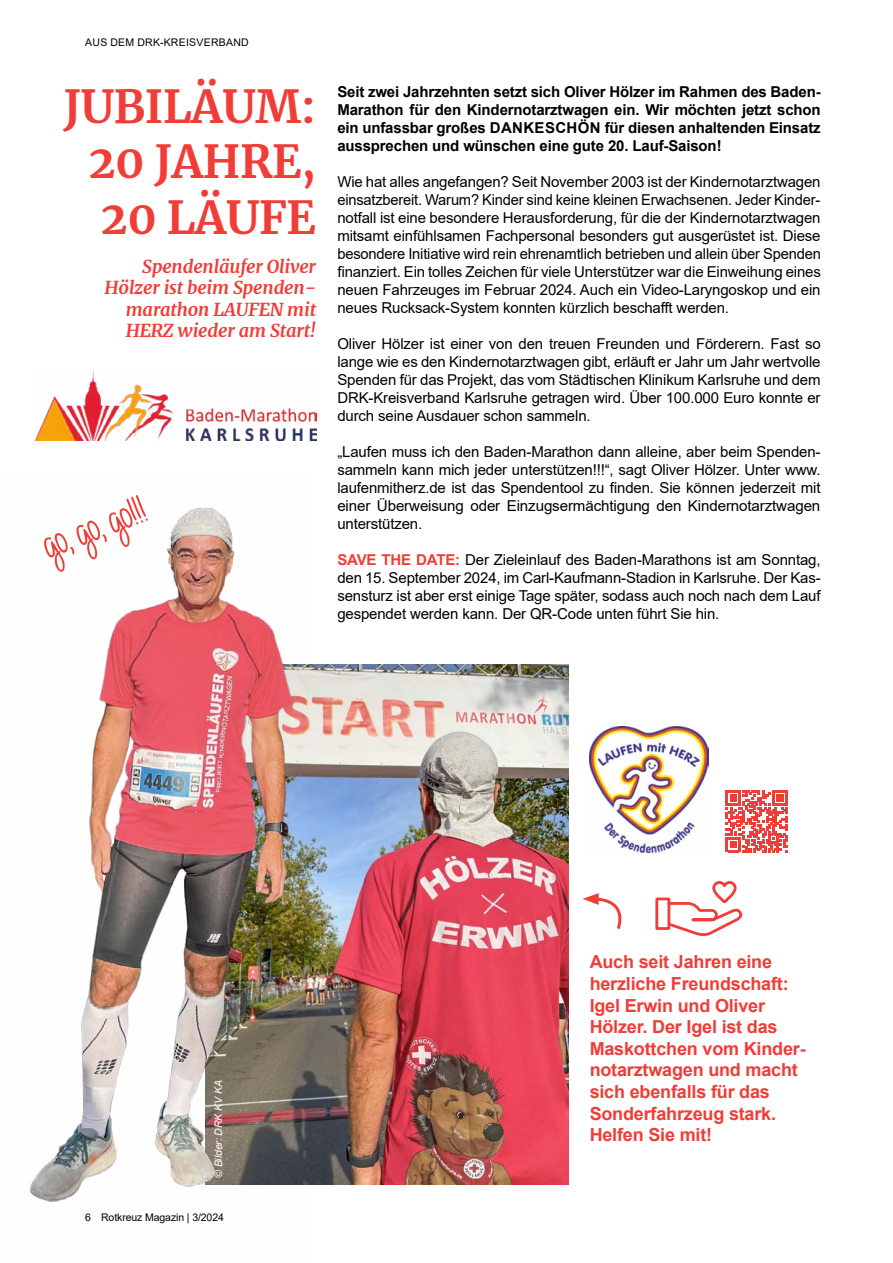
<style>
.page{position:relative;width:893px;height:1263px;background:#fff}
.page>*{position:absolute;margin:0;border:0;box-sizing:border-box;transform-origin:0 0}
.t1{font:700 60px "Always Forever";color:#f13d37}
.t2{font:700 45px/55.5px "Merriweather";letter-spacing:-.01em;color:#f13d37;text-align:justify}
.t3{font:700 18px/21.6px "Arial";letter-spacing:-.01em;color:#f13d37}
.t4{font:italic 700 18px/21.6px "Merriweather";letter-spacing:-.01em;color:#f13d37;text-align:right}
.t5{font:15px/18px "Arial";letter-spacing:-.01em;color:#000;text-align:justify}
.t6{font:700 15px/18px "Arial";letter-spacing:-.01em;color:#000;text-align:justify}
.t7{font:10.5px "Arial";letter-spacing:-.01em;color:#000}
.t8{font:10.5px "Arial";letter-spacing:.025em;color:#000}
.t9{font:italic 10.5px "Arial";letter-spacing:-.01em;color:#fff}
.s1{font-weight:700;color:#f13d37}
</style>
<div class="page">
<img style="left:311px;top:664px;width:257px;height:520px">
<img style="left:590px;top:727px;width:118px;height:126px">
<img style="left:29px;top:508px;width:282px;height:694px">
<img style="left:35px;top:372px;width:281px;height:68px">
<svg style="left:583px;top:893px;width:39px;height:36px"></svg>
<div style="left:655px;top:897px;width:15px;height:33px;border:3px solid #f13d37"></div>
<svg style="left:665px;top:881px;width:78px;height:55px"></svg>
<svg style="left:726px;top:790px;width:61px;height:62px"></svg>
<p class="t8" style="left:85px;top:35px;width:165px">AUS DEM DRK-KREISVERBAND</p>
<h2 class="t2" style="left:89px;top:78px;width:229px;text-indent:-25px">JUBILÄUM:<br>20 JAHRE, 20 LÄUFE</h2>
<p class="t4" style="left:105px;top:255px;width:213px">Spendenläufer Oliver<br>Hölzer ist beim Spenden&shy;marathon LAUFEN mit<br>HERZ wieder am Start!</p>
<h1 class="t1" style="left:36px;top:523px;width:109px;rotate:-21deg">go, go, go!!!</h1>
<p class="t6" style="left:337px;top:83px;width:485px">Seit zwei Jahrzehnten setzt sich Oliver Hölzer im Rahmen des Baden-Marathon für den Kindernotarztwagen ein. Wir möchten jetzt schon ein unfassbar großes DANKESCHÖN für diesen anhaltenden Einsatz aussprechen und wünschen eine gute 20. Lauf-Saison!</p>
<p class="t5" style="left:337px;top:172px;width:485px">Wie hat alles angefangen? Seit November 2003 ist der Kindernotarztwagen einsatzbereit. Warum? Kinder sind keine kleinen Erwachsenen. Jeder Kinder&shy;notfall ist eine besondere Herausforderung, für die der Kindernotarztwagen mitsamt einfühlsamen Fachpersonal besonders gut ausgerüstet ist. Diese besondere Initiative wird rein ehrenamtlich betrieben und allein über Spenden finanziert. Ein tolles Zeichen für viele Unterstützer war die Einweihung eines neuen Fahrzeuges im Februar 2024. Auch ein Video-Laryngoskop und ein neues Rucksack-System konnten kürzlich beschafft werden.</p>
<p class="t5" style="left:337px;top:334px;width:485px">Oliver Hölzer ist einer von den treuen Freunden und Förderern. Fast so lange wie es den Kindernotarztwagen gibt, erläuft er Jahr um Jahr wertvolle Spenden für das Projekt, das vom Städtischen Klinikum Karlsruhe und dem DRK-Kreisverband Karlsruhe getragen wird. Über 100.000 Euro konnte er durch seine Ausdauer schon sammeln.</p>
<p class="t5" style="left:337px;top:442px;width:485px">„Laufen muss ich den Baden-Marathon dann alleine, aber beim Spenden&shy;sammeln kann mich jeder unterstützen!!!“, sagt Oliver Hölzer. Unter www. laufenmitherz.de ist das Spendentool zu finden. Sie können jederzeit mit einer Überweisung oder Einzugsermächtigung den Kindernotarztwagen unterstützen.</p>
<p class="t5" style="left:337px;top:550px;width:485px"><span class="s1">SAVE THE DATE:</span> Der Zieleinlauf des Baden-Marathons ist am Sonntag, den 15. September 2024, im Carl-Kaufmann-Stadion in Karlsruhe. Der Kas&shy;sensturz ist aber erst einige Tage später, sodass auch noch nach dem Lauf gespendet werden kann. Der QR-Code unten führt Sie hin.</p>
<p class="t9" style="left:212px;top:1178px;width:99px;rotate:-90deg">© Bilder: DRK KV KA</p>
<p class="t7" style="left:85px;top:1210px;width:140px">6 Rotkreuz Magazin | 3/2024</p>
<p class="t3" style="left:590px;top:951px;width:216px">Auch seit Jahren eine herzliche Freundschaft:<br>Igel Erwin und Oliver<br>Hölzer. Der Igel ist das<br>Maskottchen vom Kinder&shy;notarztwagen und macht sich ebenfalls für das<br>Sonderfahrzeug stark.<br>Helfen Sie mit!</p>
</div>
